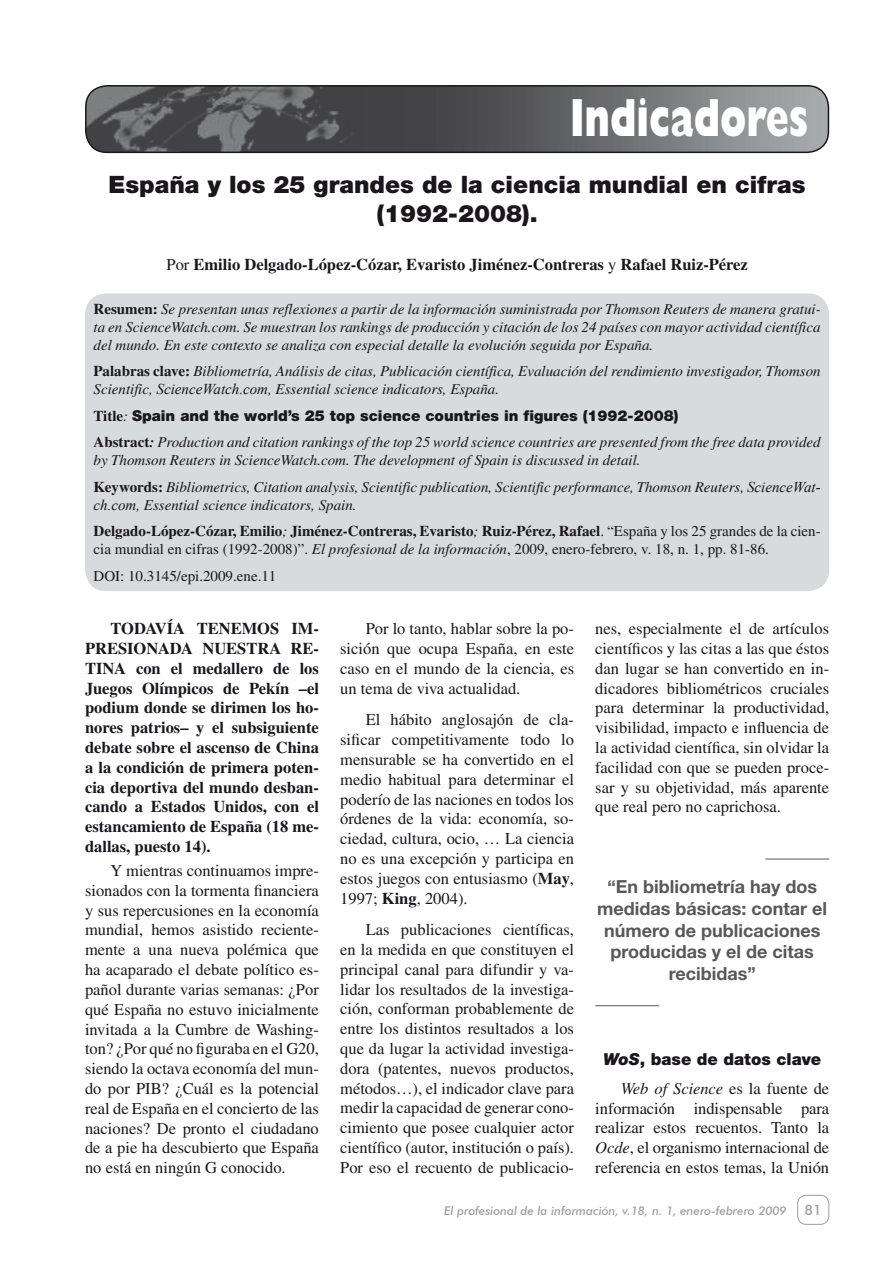
<style>
.page{position:relative;width:893px;height:1263px;background:#fff}
.page>*{position:absolute;margin:0;border:0;box-sizing:border-box;transform-origin:0 0}
.t1{font:800 54px "Gill Sans";color:#fff;scale:.7 1}
.t2{font:900 24px/28.8px "Helvetica Neue";color:#1a171c;text-align:center}
.t3{font:700 18px/21.6px "Helvetica Neue";color:#58585a;text-align:center}
.t4{font:16.5px/19.8px "Times";color:#1a171c;text-align:justify}
.t5{font:700 16.5px/19.8px "Times";color:#1a171c;text-align:justify}
.t6{font:900 16.5px "Helvetica Neue";color:#1a171c}
.t7{font:italic 15px/18px "Times";color:#1a171c}
.t8{font:15px/18px "Times";color:#1a171c}
.t9{font:900 15px "Helvetica Neue";color:#1a171c}
.t10{font:500 14.25px "Futura BT";color:#9d9ea0}
.t11{font:italic 500 12px "Futura BT";color:#9d9ea0}
.s1{font-weight:400}
.s2{font-weight:700;font-style:normal}
.s3{font-family:"Times New Roman"}
.s4{font-family:"Times";font-weight:700}
.s5{font-family:"Times";font-weight:400;font-style:italic}
.s6{font-weight:700}
.s7{font-style:italic}
</style>
<div class="page">
<div style="left:797px;top:1195px;width:32px;height:30px;border:1px solid #9d9ea0;border-radius:9px"></div>
<hr style="left:765px;top:859px;width:64px;height:1px;background:#58585a">
<hr style="left:595px;top:1005px;width:64px;height:1px;background:#58585a">
<div style="left:85px;top:293px;width:744px;height:298px;background:#d9dadb;border-radius:21px"></div>
<img style="left:86px;top:86px;width:742px;height:66px;border-radius:21px">
<div style="left:85px;top:85px;width:744px;height:68px;border:2px solid #1a171c;border-radius:21px"></div>
<h1 class="t1" style="left:570px;top:86px;width:341px">Indicadores</h1>
<h2 class="t2" style="left:109px;top:170px;width:699px">España y los 25 grandes de la ciencia mundial en cifras (1992-2008).</h2>
<p class="t5" style="left:166px;top:254px;width:583px"><span class="s1">Por</span> Emilio Delgado-López-Cózar, Evaristo Jiménez-Contreras <span class="s1">y</span> Rafael Ruiz-Pérez</p>
<p class="t7" style="left:94px;top:300px;width:729px;text-align:justify"><span class="s2">Resumen:</span> Se presentan unas reflexiones a partir de la información suministrada por Thomson Reuters de manera gratui&shy;ta en ScienceWatch.com. Se muestran los rankings de producción y citación de los 24 países con mayor actividad científica del mundo. En este contexto se analiza con especial detalle la evolución seguida por España.</p>
<p class="t7" style="left:94px;top:362px;width:729px"><span class="s2">Palabras clave:</span> Bibliometría, Análisis de citas, Publicación científica, Evaluación del rendimiento investigador, Thomson<br>Scientific, <span class="s3">ScienceWatch.com,</span> Essential science indicators, España.</p>
<p class="t9" style="left:94px;top:406px;width:586px"><span class="s4">Title</span><span class="s5">:</span> Spain and the world’s 25 top science countries in figures (1992-2008)</p>
<p class="t7" style="left:94px;top:433px;width:729px"><span class="s2">Abstract</span><span class="s6">:</span> Production and citation rankings of the top 25 world science countries are presented from the free data provided by Thomson Reuters in ScienceWatch.com. The development of Spain is discussed in detail.</p>
<p class="t7" style="left:94px;top:478px;width:729px"><span class="s2">Keywords:</span> Bibliometrics, Citation analysis, Scientific publication, Scientific performance, Thomson Reuters, <span class="s3">ScienceWat&shy;ch.com,</span> Essential science indicators, Spain.</p>
<p class="t8" style="left:94px;top:522px;width:729px"><span class="s6">Delgado-López-Cózar, Emilio</span><span class="s7">;</span> <span class="s6">Jiménez-Contreras, Evaristo</span><span class="s7">;</span> <span class="s6">Ruiz-Pérez, Rafael</span>. “España y los 25 grandes de la cien&shy;cia mundial en cifras (1992-2008)”. <span class="s7">El profesional de la información</span>, 2009, enero-febrero, v. 18, n. 1, pp. 81-86.</p>
<p class="t8" style="left:94px;top:567px;width:184px">DOI: 10.3145/epi.2009.ene.11</p>
<p class="t5" style="left:111px;top:618px;width:23px">Todav</p>
<p class="t5" style="left:167px;top:618px;width:154px">ía TENEMOS im-</p>
<p class="t5" style="left:85px;top:638px;width:12px">presionada</p>
<p class="t5" style="left:202px;top:638px;width:13px">nuestra</p>
<p class="t5" style="left:291px;top:638px;width:30px">re -</p>
<p class="t5" style="left:85px;top:658px;width:11px">tina</p>
<p class="t5" style="left:85px;top:658px;width:235px;text-indent:51px">con el medallero de los Juegos Olímpicos de Pekín –el podium donde se dirimen los ho&shy;nores patrios– y el subsiguiente debate sobre el ascenso de China a la condición de primera poten&shy;cia deportiva del mundo desban&shy;cando a Estados Unidos, con el estancamiento de España (18 me&shy;dallas, puesto 14).</p>
<p class="t4" style="left:85px;top:860px;width:235px;text-indent:26px">Y mientras continuamos impre&shy;sionados con la tormenta financiera y sus repercusiones en la economía mundial, hemos asistido reciente&shy;mente a una nueva polémica que ha acaparado el debate político es&shy;pañol durante varias semanas: ¿Por qué España no estuvo inicialmente invitada a la Cumbre de Washing&shy;ton? ¿Por qué no figuraba en el G20, siendo la octava economía del mun&shy;do por PIB? ¿Cuál es la potencial real de España en el concierto de las naciones? De pronto el ciudadano de a pie ha descubierto que España no está en ningún G conocido.</p>
<p class="t4" style="left:340px;top:619px;width:235px;text-indent:26px">Por lo tanto, hablar sobre la po&shy;sición que ocupa España, en este caso en el mundo de la ciencia, es un tema de viva actualidad.</p>
<p class="t4" style="left:340px;top:710px;width:235px;text-indent:26px">El hábito anglosajón de cla&shy;sificar competitivamente todo lo mensurable se ha convertido en el medio habitual para determinar el poderío de las naciones en todos los órdenes de la vida: economía, so&shy;ciedad, cultura, ocio, … La ciencia no es una excepción y participa en estos juegos con entusiasmo (<span class="s6">May</span>, 1997; <span class="s6">King</span>, 2004).</p>
<p class="t4" style="left:340px;top:920px;width:235px;text-indent:26px">Las publicaciones científicas, en la medida en que constituyen el principal canal para difundir y va&shy;lidar los resultados de la investiga&shy;ción, conforman probablemente de entre los distintos resultados a los que da lugar la actividad investiga&shy;dora (patentes, nuevos productos, métodos…), el indicador clave para medir la capacidad de generar cono&shy;cimiento que posee cualquier actor científico (autor, institución o país).<br>Por eso el recuento de publicacio-</p>
<p class="t4" style="left:595px;top:619px;width:235px">nes, especialmente el de artículos científicos y las citas a las que éstos dan lugar se han convertido en in&shy;dicadores bibliométricos cruciales para determinar la productividad, visibilidad, impacto e influencia de la actividad científica, sin olvidar la facilidad con que se pueden proce&shy;sar y su objetividad, más aparente que real pero no caprichosa.</p>
<p class="t3" style="left:597px;top:876px;width:231px">“En bibliometría hay dos medidas básicas: contar el número de publicaciones producidas y el de citas recibidas”</p>
<p class="t6" style="left:603px;top:1050px;width:220px"><span class="s7">WoS</span>, base de datos clave</p>
<p class="t4" style="left:595px;top:1078px;width:235px;text-indent:26px"><span class="s7">Web of Science</span> es la fuente de información indispensable para realizar estos recuentos. Tanto la <span class="s7">Ocde</span>, el organismo internacional de referencia en estos temas, la Unión</p>
<p class="t11" style="left:444px;top:1203px;width:344px">El profesional de la información, v.18, n. 1, enero-febrero 2009</p>
<p class="t10" style="left:805px;top:1201px;width:19px">81</p>
</div>
